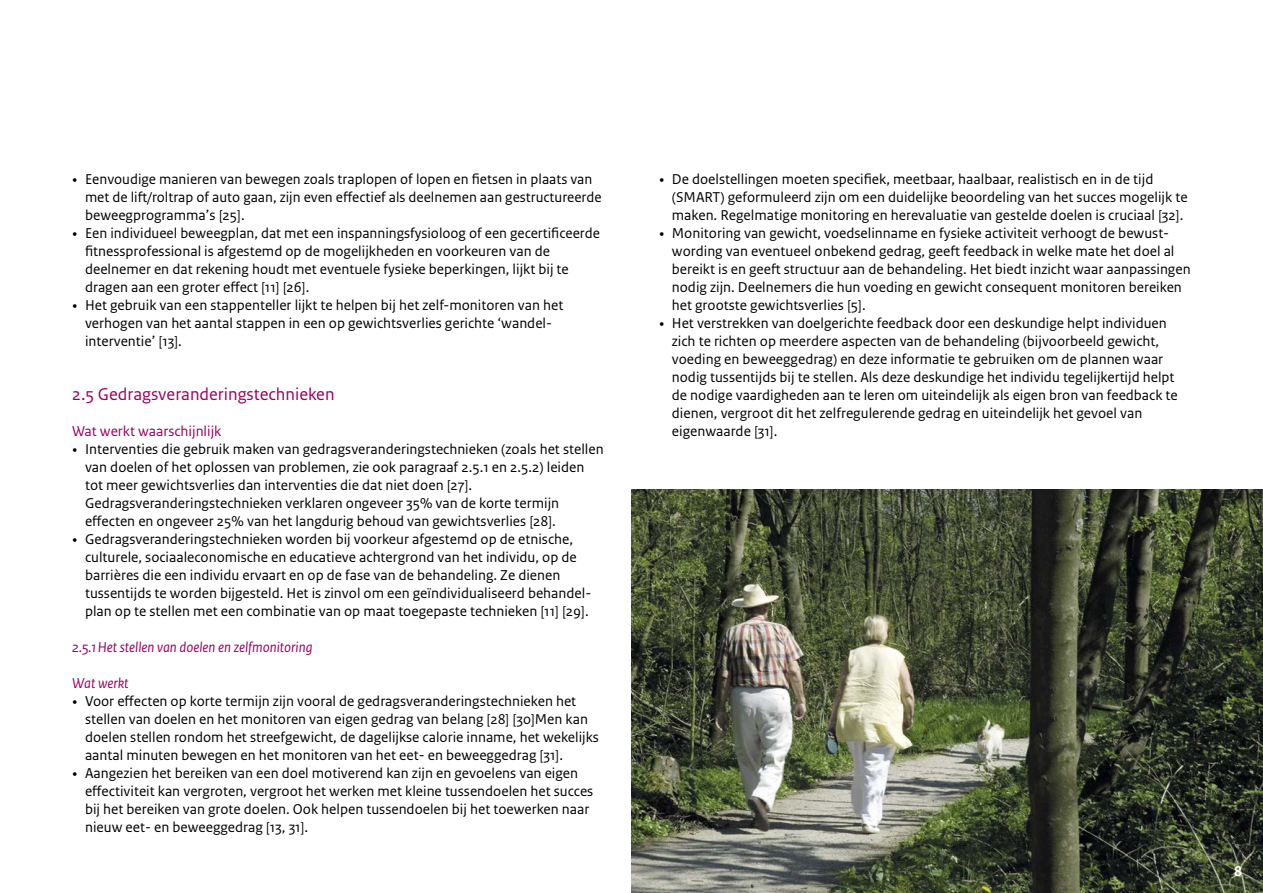
<style>
.page{position:relative;width:1263px;height:893px;background:#fff}
.page>*{position:absolute;margin:0;border:0;box-sizing:border-box;transform-origin:0 0}
._06_RIVM_Alineakop{font:18px "Rijksoverheid Sans Text";color:#98005f}
.t1{font:15px/18px "Rijksoverheid Sans Text";color:#000}
._07_RIVM_Subalineako{font:italic 15px "Rijksoverheid Sans Text";color:#98005f}
._08_RIVM_Tussenkop{font:15px "Rijksoverheid Sans Text";color:#98005f}
.H6_kop{font:italic 15px "Rijksoverheid Sans Text";color:#98005f}
.t2{font:700 15px "Rijksoverheid Sans Text";color:#fff}
.s1{font-family:"Rijksoverheid Serif"}
</style>
<div class="page">
<img style="left:631px;top:490px;width:632px;height:403px">
<p class="t1" style="left:85px;top:170px;width:518px;text-indent:-13px"><span class="s1">•</span> Eenvoudige manieren van bewegen zoals traplopen of lopen en fietsen in plaats van met de lift/roltrap of auto gaan, zijn even effectief als deelnemen aan gestructureerde beweegprogramma’s [25].</p>
<p class="t1" style="left:85px;top:224px;width:516px;text-indent:-13px"><span class="s1">•</span> Een individueel beweegplan, dat met een inspanningsfysioloog of een gecertificeerde fitnessprofessional is afgestemd op de mogelijkheden en voorkeuren van de deelnemer en dat rekening houdt met eventuele fysieke beperkingen, lijkt bij te dragen aan een groter effect [11] [26].</p>
<p class="t1" style="left:85px;top:296px;width:480px;text-indent:-13px"><span class="s1">•</span> Het gebruik van een stappenteller lijkt te helpen bij het zelf-monitoren van het verhogen van het aantal stappen in een op gewichtsverlies gerichte ‘wandel&shy;interventie’ [13].</p>
<h3 class="_06_RIVM_Alineakop" style="left:72px;top:384px;width:264px">2.5 Gedragsveranderingstechnieken</h3>
<h4 class="_08_RIVM_Tussenkop" style="left:72px;top:422px;width:151px">Wat werkt waarschijnlijk</h4>
<p class="t1" style="left:85px;top:440px;width:520px;text-indent:-13px"><span class="s1">•</span> Interventies die gebruik maken van gedragsveranderingstechnieken (zoals het stellen van doelen of het oplossen van problemen, zie ook paragraaf 2.5.1 en 2.5.2) leiden tot meer gewichtsverlies dan interventies die dat niet doen [27].<br>Gedragsveranderingstechnieken verklaren ongeveer 35% van de korte termijn effecten en ongeveer 25% van het langdurig behoud van gewichtsverlies [28].</p>
<p class="t1" style="left:85px;top:530px;width:508px;text-indent:-13px"><span class="s1">•</span> Gedragsveranderingstechnieken worden bij voorkeur afgestemd op de etnische, culturele, sociaaleconomische en educatieve achtergrond van het individu, op de barrières die een individu ervaart en op de fase van de behandeling. Ze dienen tussentijds te worden bijgesteld. Het is zinvol om een geïndividualiseerd behandel&shy;plan op te stellen met een combinatie van op maat toegepaste technieken [11] [29].</p>
<p class="_07_RIVM_Subalineako" style="left:72px;top:639px;width:242px">2.5.1Het stellen van doelen en zelfmonitoring</p>
<h5 class="H6_kop" style="left:72px;top:675px;width:58px">Wat werkt</h5>
<p class="t1" style="left:85px;top:692px;width:515px;text-indent:-13px"><span class="s1">•</span> Voor effecten op korte termijn zijn vooral de gedragsveranderingstechnieken het stellen van doelen en het monitoren van eigen gedrag van belang [28] [30]Men kan doelen stellen rondom het streefgewicht, de dagelijkse calorie inname, het wekelijks aantal minuten bewegen en het monitoren van het eet- en beweeggedrag [31].</p>
<p class="t1" style="left:85px;top:764px;width:510px;text-indent:-13px"><span class="s1">•</span> Aangezien het bereiken van een doel motiverend kan zijn en gevoelens van eigen effectiviteit kan vergroten, vergroot het werken met kleine tussendoelen het succes bij het bereiken van grote doelen. Ook helpen tussendoelen bij het toewerken naar nieuw eet- en beweeggedrag [13, 31].</p>
<p class="t1" style="left:672px;top:170px;width:517px;text-indent:-13px"><span class="s1">•</span> De doelstellingen moeten specifiek, meetbaar, haalbaar, realistisch en in de tijd (SMART) geformuleerd zijn om een duidelijke beoordeling van het succes mogelijk te maken. Regelmatige monitoring en herevaluatie van gestelde doelen is cruciaal [32].</p>
<p class="t1" style="left:672px;top:224px;width:520px;text-indent:-13px"><span class="s1">•</span> Monitoring van gewicht, voedselinname en fysieke activiteit verhoogt de bewust&shy;wording van eventueel onbekend gedrag, geeft feedback in welke mate het doel al bereikt is en geeft structuur aan de behandeling. Het biedt inzicht waar aanpassingen nodig zijn. Deelnemers die hun voeding en gewicht consequent monitoren bereiken het grootste gewichtsverlies [5].</p>
<p class="t1" style="left:672px;top:314px;width:507px;text-indent:-13px"><span class="s1">•</span> Het verstrekken van doelgerichte feedback door een deskundige helpt individuen zich te richten op meerdere aspecten van de behandeling (bijvoorbeeld gewicht, voeding en beweeggedrag) en deze informatie te gebruiken om de plannen waar nodig tussentijds bij te stellen. Als deze deskundige het individu tegelijkertijd helpt de nodige vaardigheden aan te leren om uiteindelijk als eigen bron van feedback te dienen, vergroot dit het zelfregulerende gedrag en uiteindelijk het gevoel van eigenwaarde [31].</p>
<p class="t2" style="left:1234px;top:862px;width:9px">8</p>
</div>
